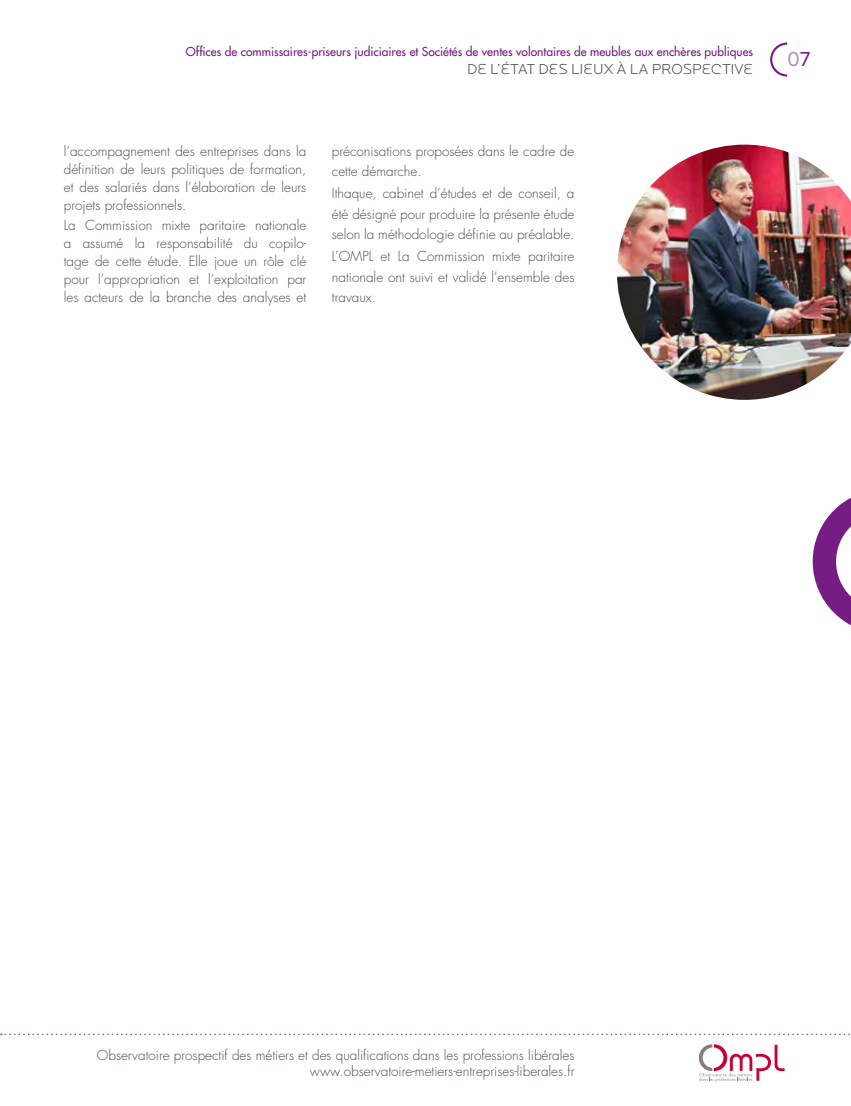
<style>
.page{position:relative;width:851px;height:1106px;background:#fff}
.page>*{position:absolute;margin:0;border:0;box-sizing:border-box;transform-origin:0 0}
.t1{font:21px "Locator Display";color:#b58ec0}
.t2{font:300 15px "Locator Display";color:#534a49}
.t3{font:300 13.5px/18px "Futura Std";color:#534a49;text-align:justify}
.t4{font:500 12px "Futura Std";color:#751d82}
.s1{color:#751d82}
</style>
<div class="page">
<svg style="left:1px;top:1033px;width:849px;height:2px"></svg>
<svg style="left:812px;top:498px;width:38px;height:127px"></svg>
<svg style="left:770px;top:43px;width:17px;height:34px"></svg>
<svg style="left:698px;top:1044px;width:86px;height:37px"></svg>
<img style="left:617px;top:145px;width:233px;height:255px">
<p class="t4" style="left:186px;top:44px;width:568px">Offices de commissaires-priseurs judiciaires et Sociétés de ventes volontaires de meubles aux enchères publiques</p>
<p class="t2" style="left:467px;top:59px;width:287px">DE L’ÉTAT DES LIEUX À LA PROSPECTIVE</p>
<p class="t3" style="left:64px;top:142px;width:244px">l’accompagnement des entreprises dans la définition de leurs politiques de formation, et des salariés dans l’élaboration de leurs projets professionnels.</p>
<p class="t3" style="left:64px;top:216px;width:244px">La Commission mixte paritaire nationale a assumé la responsabilité du copilo&shy;tage de cette étude. Elle joue un rôle clé pour l’appropriation et l’exploitation par les acteurs de la branche des analyses et</p>
<p class="t3" style="left:332px;top:141px;width:244px;line-height:20.2px">préconisations proposées dans le cadre de cette démarche.</p>
<p class="t3" style="left:332px;top:184px;width:244px;line-height:20.2px">Ithaque, cabinet d’études et de conseil, a été désigné pour produire la présente étude selon la méthodologie définie au préalable.</p>
<p class="t3" style="left:332px;top:247px;width:244px;line-height:20.2px">L’OMPL et La Commission mixte paritaire nationale ont suivi et validé l’ensemble des travaux.</p>
<h1 class="t1" style="left:787px;top:46px;width:25px">0<span class="s1">7</span></h1>
<p class="t3" style="left:97px;top:1047px;width:479px;line-height:16.2px;text-align:right">Observatoire prospectif des métiers et des qualifications dans les professions libérales www.observatoire-metiers-entreprises-liberales.fr</p>
</div>
